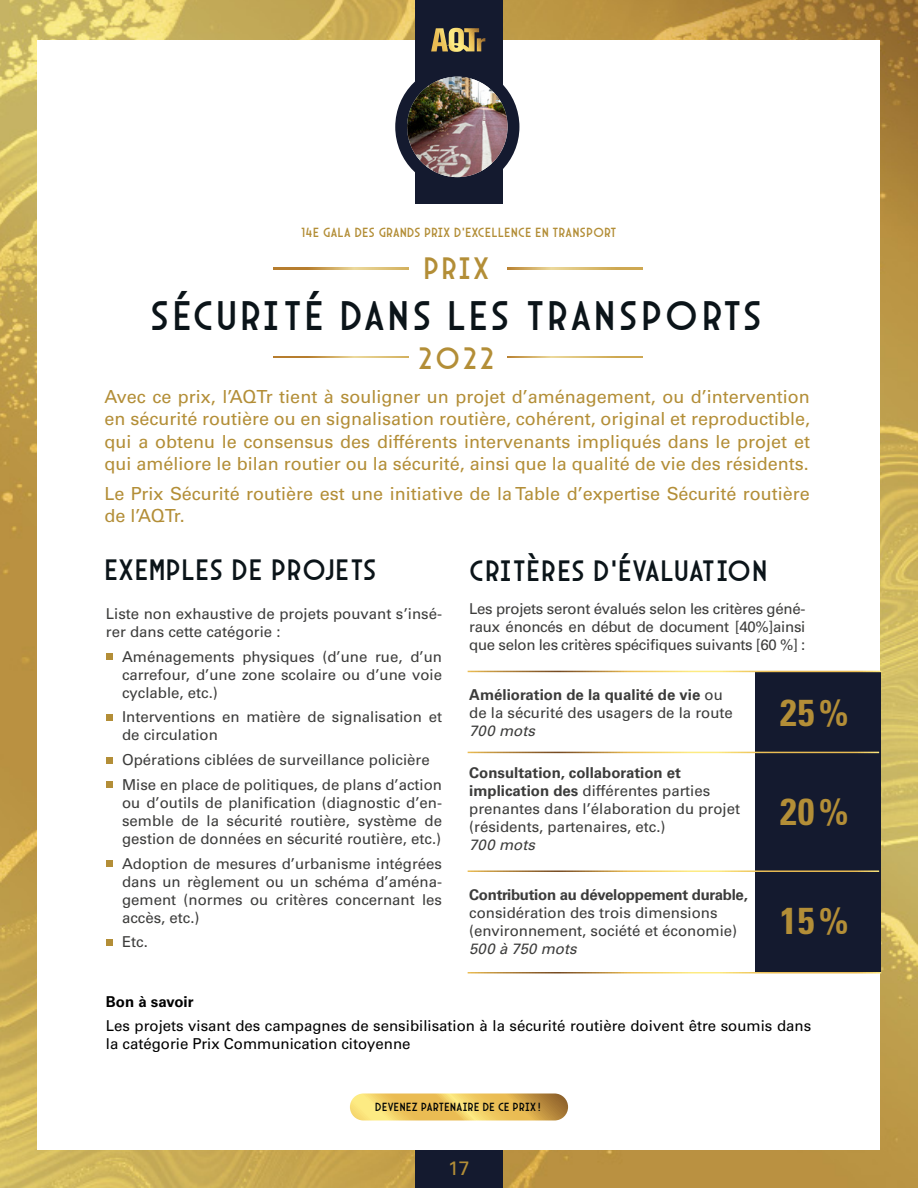
<style>
.page{position:relative;width:918px;height:1188px;background:#fff}
.page>*{position:absolute;margin:0;border:0;box-sizing:border-box;transform-origin:0 0}
.t1{font:42px "Arcane Nine";letter-spacing:.075em;color:#0b1419}
.t2{font:700 condensed 37.5px "Univers LT Std";color:#b38e37}
.t3{font:31.5px "Arcane Nine";letter-spacing:.09em;color:#b38e37}
.t4{font:30px "Arcane Nine";letter-spacing:.03em;color:#0b1419}
.t5{font:19.5px "Univers LT Std";color:#b38e37}
.t6{font:18px/22.5px "Univers LT Std";color:#b38e37;text-align:justify}
.t7{font:15px/18px "Univers LT Std";color:#3c3c3b}
.t8{font:15px/18px "Univers LT Std";color:#000}
.t9{font:700 15px "Univers LT Std";letter-spacing:-.02em;color:#3c3c3b}
.t10{font:italic 15px "Univers LT Std";color:#3c3c3b}
.t11{font:700 15px "Univers LT Std";color:#000}
.t12{font:13.5px "Arcane Nine";letter-spacing:.035em;color:#b38e37}
.t13{font:12px "Arcane Nine";letter-spacing:.035em;color:#000406}
.s1{font-weight:700}
</style>
<div class="page">
<img style="left:0;top:0;width:918px;height:1188px">
<div style="left:38px;top:40px;width:842px;height:1110px;background:#fff"></div>
<div style="left:755px;top:671px;width:125px;height:301px;background:#141a2f"></div>
<hr style="left:468px;top:671px;width:413px;height:1px;background:#fff">
<hr style="left:468px;top:752px;width:411px;height:1px;background:#fff">
<hr style="left:468px;top:870px;width:411px;height:2px;background:#fff">
<hr style="left:468px;top:972px;width:413px;height:2px;background:#fff">
<div style="left:415px;top:1150px;width:88px;height:38px;background:#141a2f"></div>
<svg style="left:350px;top:1094px;width:218px;height:26px;background:#e5be5b"></svg>
<svg style="left:273px;top:268px;width:135px;height:1px"></svg>
<svg style="left:508px;top:268px;width:135px;height:1px"></svg>
<svg style="left:273px;top:356px;width:135px;height:2px"></svg>
<svg style="left:508px;top:356px;width:135px;height:2px"></svg>
<div style="left:106px;top:653px;width:6px;height:7px;background:#b38e37"></div>
<div style="left:106px;top:714px;width:6px;height:7px;background:#b38e37"></div>
<svg style="left:106px;top:757px;width:6px;height:6px"></svg>
<svg style="left:106px;top:782px;width:6px;height:6px"></svg>
<div style="left:106px;top:860px;width:6px;height:7px;background:#b38e37"></div>
<div style="left:106px;top:939px;width:6px;height:7px;background:#b38e37"></div>
<div style="left:415px;top:0;width:88px;height:204px;background:#141a2f"></div>
<svg style="left:431px;top:28px;width:54px;height:24px"></svg>
<div style="left:395px;top:65px;width:124px;height:124px;background:#141a2f;border-radius:50%"></div>
<img style="left:407px;top:77px;width:101px;height:100px;border-radius:50px">
<p class="t12" style="left:301px;top:225px;width:317px">14E GALA DES GRANDS PRIX D’EXCELLENCE EN TRANSPORT</p>
<h3 class="t3" style="left:424px;top:250px;width:66px">PRIX</h3>
<h1 class="t1" style="left:151px;top:291px;width:613px">SÉCURITÉ DANS LES TRANSPORTS</h1>
<h3 class="t3" style="left:418px;top:340px;width:77px">2022</h3>
<p class="t6" style="left:105px;top:385px;width:707px">Avec ce prix, l’AQTr tient à souligner un projet d’aménagement, ou d’intervention en sécurité routière ou en signalisation routière, cohérent, original et reproductible, qui a obtenu le consensus des différents intervenants impliqués dans le projet et qui améliore le bilan routier ou la sécurité, ainsi que la qualité de vie des résidents.</p>
<p class="t6" style="left:105px;top:482px;width:707px">Le Prix Sécurité routière est une initiative de la Table d’expertise Sécurité routière de l’AQTr.</p>
<h3 class="t4" style="left:105px;top:553px;width:273px">EXEMPLES DE PROJETS</h3>
<p class="t7" style="left:106px;top:605px;width:338px">Liste non exhaustive de projets pouvant s’insé&shy;rer dans cette catégorie :</p>
<p class="t7" style="left:122px;top:647px;width:321px;text-align:justify">Aménagements physiques (d’une rue, d’un carrefour, d’une zone scolaire ou d’une voie cyclable, etc.)</p>
<p class="t7" style="left:122px;top:708px;width:321px">Interventions en matière de signalisation et de circulation</p>
<p class="t7" style="left:122px;top:747px;width:321px;line-height:24.8px">Opérations ciblées de surveillance policière<br>Mise en place de politiques, de plans d’action</p>
<p class="t7" style="left:122px;top:794px;width:321px;text-align:justify">ou d’outils de planification (diagnostic d’en&shy;semble de la sécurité routière, système de gestion de données en sécurité routière, etc.)</p>
<p class="t7" style="left:122px;top:854px;width:321px;text-align:justify">Adoption de mesures d’urbanisme intégrées dans un règlement ou un schéma d’aména&shy;gement (normes ou critères concernant les accès, etc.)</p>
<p class="t7" style="left:122px;top:933px;width:27px">Etc.</p>
<h3 class="t4" style="left:469px;top:553px;width:299px">CRITÈRES D’ÉVALUATION</h3>
<p class="t7" style="left:469px;top:600px;width:338px;text-align:justify">Les projets seront évalués selon les critères géné&shy;raux énoncés en début de document [40%]ainsi que selon les critères spécifiques suivants [60 %] :</p>
<p class="t7" style="left:469px;top:685px;width:265px"><span class="s1">Amélioration de la qualité de vie</span> ou de la sécurité des usagers de la route</p>
<p class="t10" style="left:469px;top:721px;width:67px">700 mots</p>
<p class="t7" style="left:469px;top:764px;width:272px"><span class="s1">Consultation, collaboration et implication des</span> différentes parties prenantes dans l’élaboration du projet (résidents, partenaires, etc.)</p>
<p class="t10" style="left:469px;top:836px;width:67px">700 mots</p>
<p class="t9" style="left:469px;top:886px;width:280px">Contribution au développement durable,</p>
<p class="t7" style="left:469px;top:904px;width:270px">considération des trois dimensions (environnement, société et économie)</p>
<p class="t10" style="left:469px;top:940px;width:109px">500 à 750 mots</p>
<h2 class="t2" style="left:780px;top:690px;width:70px">25%</h2>
<h2 class="t2" style="left:780px;top:789px;width:70px">20%</h2>
<h2 class="t2" style="left:780px;top:898px;width:70px">15%</h2>
<p class="t11" style="left:106px;top:993px;width:89px">Bon à savoir</p>
<p class="t8" style="left:106px;top:1017px;width:707px">Les projets visant des campagnes de sensibilisation à la sécurité routière doivent être soumis dans la catégorie Prix Communication citoyenne</p>
<p class="t13" style="left:375px;top:1100px;width:167px">DEVENEZ PARTENAIRE DE CE PRIX !</p>
<h3 class="t5" style="left:448px;top:1156px;width:23px">17</h3>
</div>
